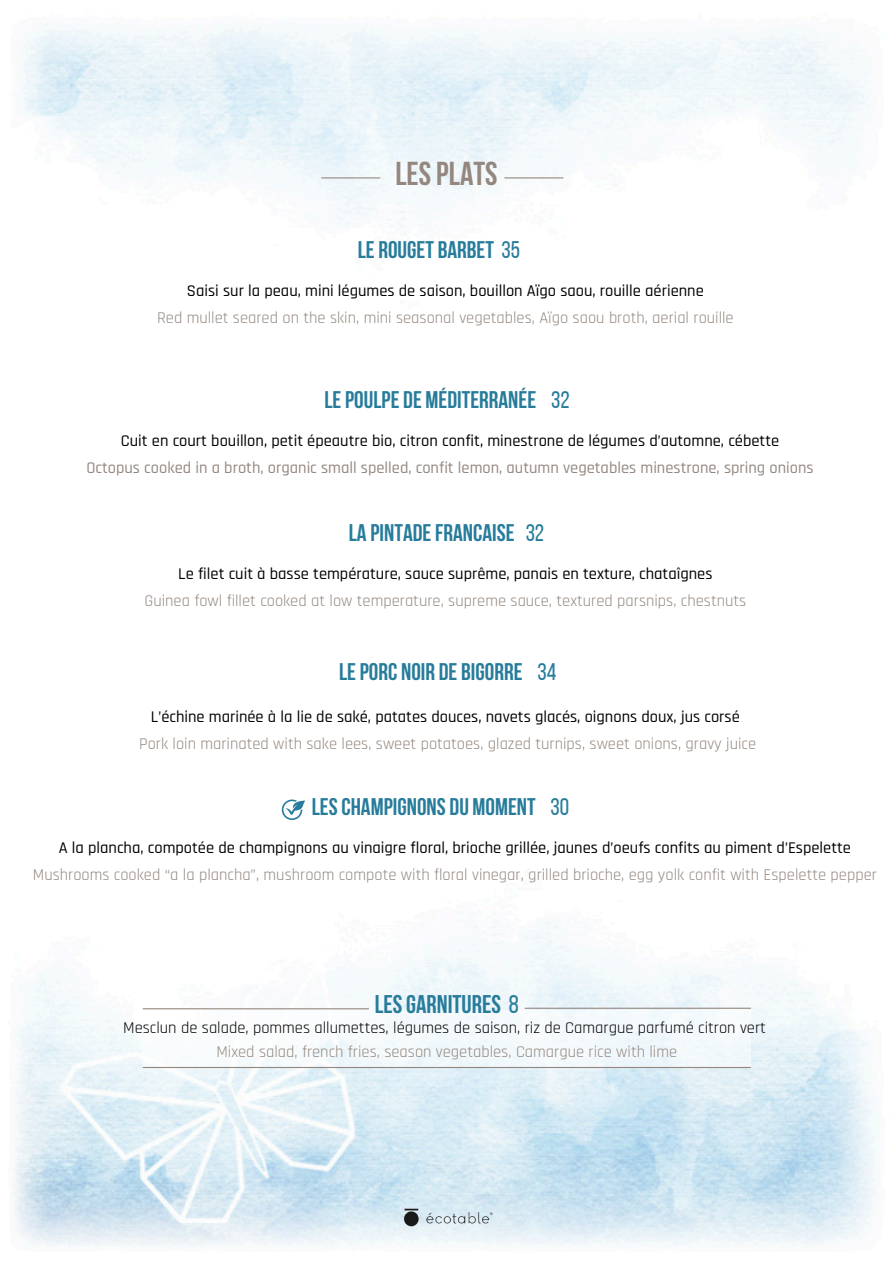
<style>
.page{position:relative;width:894px;height:1264px;background:#fff}
.page>*{position:absolute;margin:0;border:0;box-sizing:border-box;transform-origin:0 0}
.t1{font:700 33px "Bebas Neue";color:#94877f}
.t2{font:700 25.5px "Bebas Neue";color:#277c9b}
.t3{font:700 24px "Bebas Neue";color:#277c9b}
.t4{font:16.5px "Rajdhani";color:#94877f}
.t5{font:500 16.5px "Rajdhani";color:#000}
.t6{font:500 16.5px/27px "Rajdhani";color:#94877f;text-align:center}
.t7{font:16.5px "Rajdhani";color:#000}
.s1{font-weight:400}
.s2{color:#000}
</style>
<div class="page">
<img style="left:13px;top:26px;width:863px;height:1220px">
<div style="left:143px;top:1010px;width:607px;height:56px;background:#f5fafc"></div>
<hr style="left:143px;top:1008px;width:226px;height:1px;background:#94877f">
<hr style="left:143px;top:1066px;width:607px;height:2px;background:#94877f">
<hr style="left:524px;top:1007px;width:226px;height:1px;background:#94877f">
<hr style="left:321px;top:177px;width:59px;height:1px;background:#94877f">
<hr style="left:504px;top:177px;width:59px;height:1px;background:#94877f">
<img style="left:679px;top:1204px;width:129px;height:42px">
<img style="left:391px;top:1152px;width:113px;height:94px">
<svg style="left:282px;top:799px;width:23px;height:20px"></svg>
<p class="t1" style="left:395px;top:160px;width:104px">LESPLATS</p>
<h1 class="t3" style="left:357px;top:240px;width:164px">LE ROUGET BARBET <span class="s1">35</span></h1>
<h3 class="t5" style="left:187px;top:280px;width:518px">Saisi sur la peau, mini légumes de saison, bouillon Aïgo saou, rouille aérienne</h3>
<p class="t4" style="left:157px;top:307px;width:578px">Red mullet seared on the skin, mini seasonal vegetables, Aïgo saou broth, aerial rouille</p>
<p class="t3" style="left:324px;top:390px;width:247px">LEPOULPE DE MÉDITERRANÉE <span class="s1">32</span></p>
<h2 class="t6" style="left:86px;top:427px;width:728px"><span class="s2">Cuit en court bouillon, petit épeautre bio, citron confit, minestrone de légumes d’automne, cébette<br></span>Octopus cooked in a broth, organic small spelled, confit lemon, autumn vegetables minestrone, spring onions</h2>
<h4 class="t3" style="left:349px;top:523px;width:197px">LA PINTADEFRANCAISE <span class="s1">32</span></h4>
<h2 class="t5" style="left:178px;top:563px;width:535px">Le filet cuit à basse température, sauce suprême, panais en texture, chataîgnes</h2>
<p class="t4" style="left:144px;top:590px;width:603px">Guinea fowl fillet cooked at low temperature, supreme sauce, textured parsnips, chestnuts</p>
<p class="t3" style="left:339px;top:661px;width:219px">LEPORC NOIR DE BIGORRE <span class="s1">34</span></p>
<h2 class="t5" style="left:151px;top:706px;width:590px">L’échine marinée à la lie de saké, patates douces, navets glacés, oignons doux, jus corsé</h2>
<p class="t4" style="left:139px;top:733px;width:618px">Pork loin marinated with sake lees, sweet potatoes, glazed turnips, sweet onions, gravy juice</p>
<p class="t3" style="left:311px;top:796px;width:259px">LESCHAMPIGNONS DU MOMENT <span class="s1">30</span></p>
<h2 class="t5" style="left:59px;top:837px;width:793px">A la plancha, compotée de champignons au vinaigre floral, brioche grillée, jaunes d’oeufs confits au piment d’Espelette</h2>
<p class="t4" style="left:33px;top:864px;width:845px">Mushrooms cooked “a la plancha”, mushroom compote with floral vinegar, grilled brioche, egg yolk confit with Espelette pepper</p>
<p class="t2" style="left:374px;top:994px;width:146px">LESGARNITURES <span class="s1">8</span></p>
<p class="t7" style="left:123px;top:1017px;width:644px">Mesclun de salade, pommes allumettes, légumes de saison, riz de Camargue parfumé citron vert</p>
<h3 class="t4" style="left:216px;top:1041px;width:462px">Mixed salad, french fries, season vegetables, Camargue rice with lime</h3>
</div>
